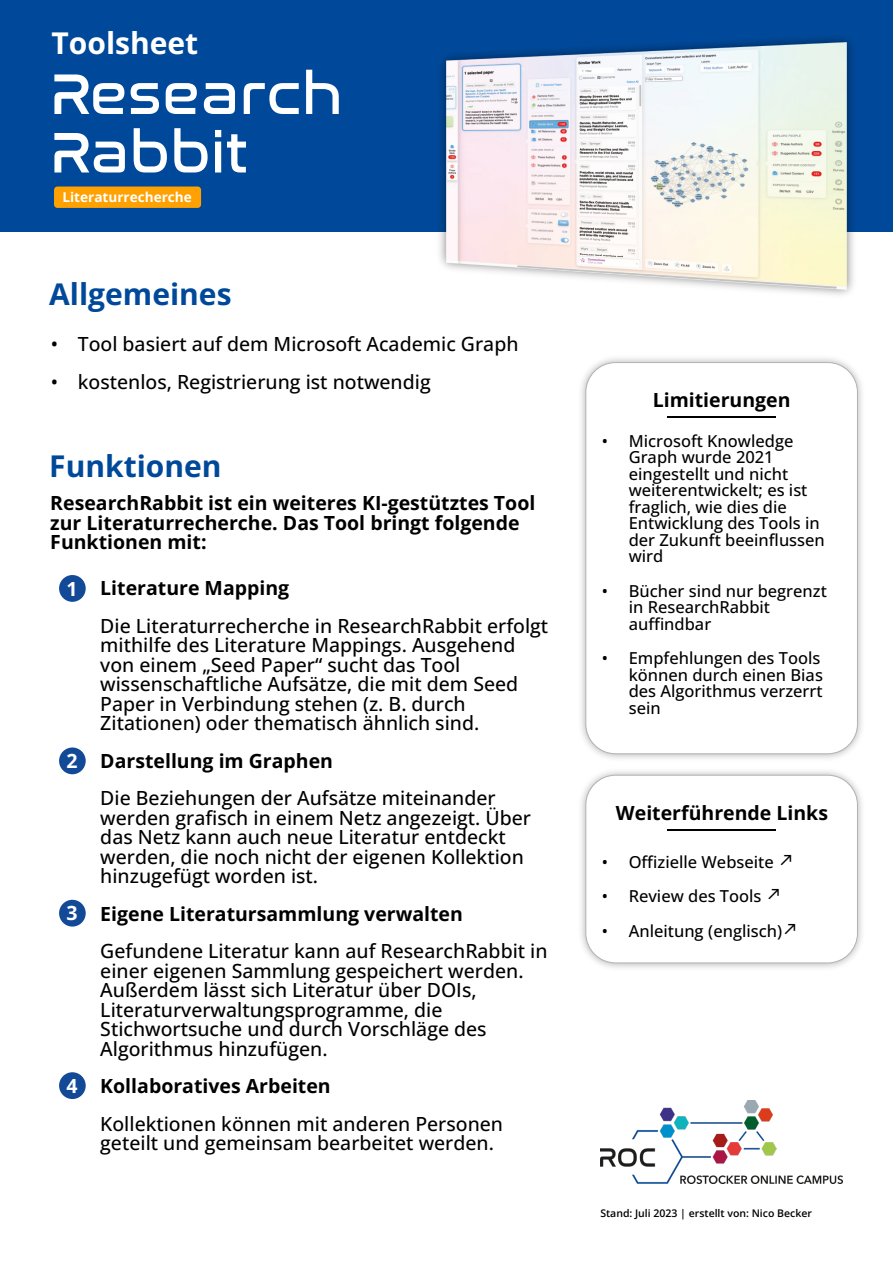
<style>
.page{position:relative;width:893px;height:1263px;background:#fff}
.page>*{position:absolute;margin:0;border:0;box-sizing:border-box;transform-origin:0 0}
.t1{font:58.5px/58.5px "Nasalization Rg";color:#fff}
.t2{font:700 30px "Open Sans";color:#00499a}
.t3{font:700 30px "Open Sans";color:#fff}
.t4{font:500 19.5px/19.5px "Open Sans";color:#000}
.t5{font:700 19.5px/19.5px "Open Sans";color:#000}
.t6{font:700 19.5px "Open Sans";color:#fff}
.t7{font:500 16.5px/16.5px "Open Sans";color:#000}
.t8{font:700 13.65px "Open Sans";color:#fff}
.t9{font:600 10.5px "Open Sans";color:#000}
</style>
<div class="page">
<div style="left:0;top:0;width:893px;height:232px;background:#00499a"></div>
<div style="left:54px;top:186px;width:147px;height:22px;background:#ffa100;border-radius:3px"></div>
<img style="left:581px;top:771px;width:281px;height:197px">
<div style="left:586px;top:775px;width:272px;height:188px;background:#fff;border:1px solid #b3b3b3;border-radius:30px"></div>
<hr style="left:667px;top:829px;width:109px;height:1px;background:#000">
<img style="left:600px;top:1101px;width:243px;height:83px">
<div style="left:59px;top:575px;width:27px;height:27px;background:#134a98;border-radius:50%"></div>
<div style="left:59px;top:747px;width:27px;height:27px;background:#134a98;border-radius:50%"></div>
<div style="left:59px;top:900px;width:27px;height:26px;background:#134a98;border-radius:50%"></div>
<div style="left:59px;top:1072px;width:27px;height:27px;background:#134a98;border-radius:50%"></div>
<img style="left:581px;top:358px;width:281px;height:401px">
<div style="left:586px;top:363px;width:271px;height:391px;background:#fff;border-radius:30px"></div>
<hr style="left:667px;top:416px;width:109px;height:2px;background:#000">
<div style="left:586px;top:362px;width:272px;height:392px;border:1px solid #b3b3b3;border-radius:30px"></div>
<img style="left:439px;top:37px;width:415px;height:258px">
<img style="left:446px;top:43px;width:401px;height:246px">
<h2 class="t3" style="left:52px;top:22px;width:148px">Toolsheet</h2>
<h1 class="t1" style="left:50px;top:71px;width:295px">Research<br>Rabbit</h1>
<p class="t8" style="left:62px;top:188px;width:131px">Literaturrecherche</p>
<h2 class="t2" style="left:49px;top:273px;width:184px">Allgemeines</h2>
<p class="t4" style="left:51px;top:334px;width:469px">• Tool basiert auf dem Microsoft Academic Graph</p>
<p class="t4" style="left:51px;top:371px;width:381px">• kostenlos, Registrierung ist notwendig</p>
<h2 class="t2" style="left:49px;top:445px;width:174px">Funktionen</h2>
<p class="t5" style="left:50px;top:493px;width:487px">ResearchRabbit ist ein weiteres KI-gestütztes Tool zur Literaturrecherche. Das Tool bringt folgende<br>Funktionen mit:</p>
<p class="t6" style="left:67px;top:575px;width:13px">1</p>
<p class="t5" style="left:100px;top:578px;width:190px">Literature Mapping</p>
<p class="t4" style="left:100px;top:615px;width:449px">Die Literaturrecherche in ResearchRabbit erfolgt mithilfe des Literature Mappings. Ausgehend von einem „Seed Paper“ sucht das Tool wissenschaftliche Aufsätze, die mit dem Seed Paper in Verbindung stehen (z. B. durch Zitationen) oder thematisch ähnlich sind.</p>
<p class="t5" style="left:100px;top:750px;width:234px">Darstellung im Graphen</p>
<p class="t4" style="left:100px;top:788px;width:432px">Die Beziehungen der Aufsätze miteinander werden grafisch in einem Netz angezeigt. Über das Netz kann auch neue Literatur entdeckt werden, die noch nicht der eigenen Kollektion hinzugefügt worden ist.</p>
<p class="t5" style="left:100px;top:903px;width:364px">Eigene Literatursammlung verwalten</p>
<p class="t4" style="left:100px;top:941px;width:449px">Gefundene Literatur kann auf ResearchRabbit in einer eigenen Sammlung gespeichert werden.<br>Außerdem lässt sich Literatur über DOIs, Literaturverwaltungsprogramme, die Stichwortsuche und durch Vorschläge des Algorithmus hinzufügen.</p>
<p class="t5" style="left:100px;top:1076px;width:232px">Kollaboratives Arbeiten</p>
<p class="t4" style="left:100px;top:1113px;width:404px">Kollektionen können mit anderen Personen geteilt und gemeinsam bearbeitet werden.</p>
<p class="t6" style="left:67px;top:747px;width:13px">2</p>
<p class="t6" style="left:67px;top:899px;width:13px">3</p>
<p class="t6" style="left:67px;top:1072px;width:13px">4</p>
<p class="t5" style="left:653px;top:390px;width:139px">Limitierungen</p>
<p class="t7" style="left:629px;top:432px;width:198px;text-indent:-27px">• Microsoft Knowledge<br>Graph wurde 2021 eingestellt und nicht weiterentwickelt; es ist fraglich, wie dies die<br>Entwicklung des Tools in der Zukunft beeinflussen wird</p>
<p class="t7" style="left:629px;top:582px;width:200px;text-indent:-27px">• Bücher sind nur begrenzt in ResearchRabbit auffindbar</p>
<p class="t7" style="left:629px;top:650px;width:196px;text-indent:-27px">• Empfehlungen des Tools können durch einen Bias des Algorithmus verzerrt sein</p>
<p class="t5" style="left:616px;top:802px;width:214px">Weiterführende Links</p>
<p class="t7" style="left:602px;top:853px;width:174px">• Offizielle Webseite</p>
<p class="t7" style="left:602px;top:887px;width:161px">• Review des Tools</p>
<p class="t7" style="left:602px;top:922px;width:182px">• Anleitung (englisch)</p>
<p class="t9" style="left:600px;top:1206px;width:213px">Stand: Juli 2023 | erstellt von: Nico Becker</p>
</div>
